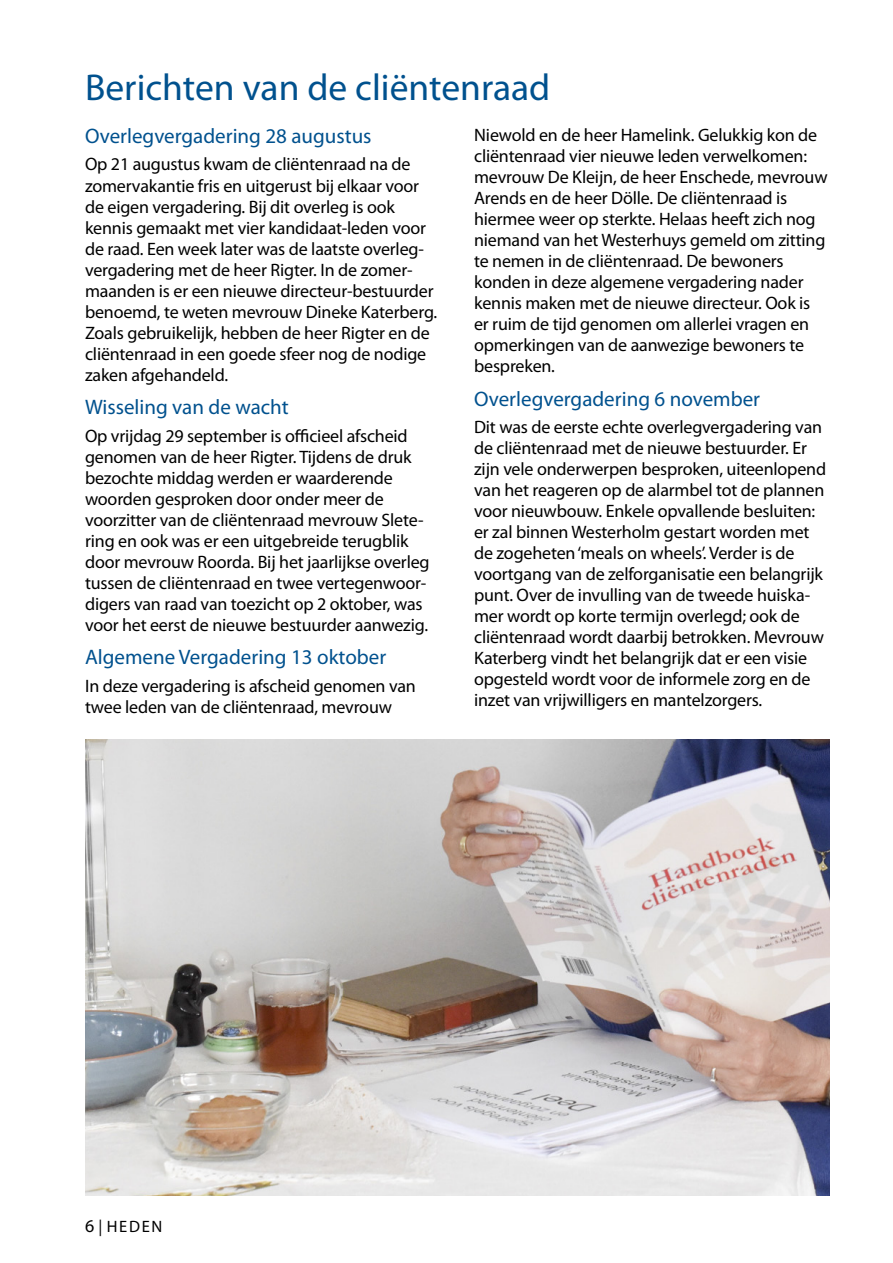
<style>
.page{position:relative;width:893px;height:1263px;background:#fff}
.page>*{position:absolute;margin:0;border:0;box-sizing:border-box;transform-origin:0 0}
.t1{font:37.5px "Myriad Pro";color:#00518e}
.t2{font:21px "Myriad Pro";color:#00518e}
.t3{font:18px/21px "Myriad Pro";letter-spacing:-.01em;color:#000}
.t4{font:16.5px "Myriad Pro";letter-spacing:.1em;color:#000}
.s1{font-size:18px}
</style>
<div class="page">
<img style="left:85px;top:740px;width:744px;height:455px">
<h1 class="t1" style="left:85px;top:65px;width:467px">Berichten van de cliëntenraad</h1>
<p class="t3" style="left:474px;top:124px;width:355px">Niewold en de heer Hamelink. Gelukkig kon de cliëntenraad vier nieuwe leden verwelkomen: mevrouw De Kleijn, de heer Enschede, mevrouw Arends en de heer Dölle. De cliëntenraad is hiermee weer op sterkte. Helaas heeft zich nog niemand van het Westerhuys gemeld om zitting te nemen in de cliëntenraad. De bewoners konden in deze algemene vergadering nader kennis maken met de nieuwe directeur. Ook is er ruim de tijd genomen om allerlei vragen en opmerkingen van de aanwezige bewoners te bespreken.</p>
<p class="t2" style="left:474px;top:386px;width:287px">Overlegvergadering 6 november</p>
<p class="t3" style="left:474px;top:416px;width:353px">Dit was de eerste echte overlegvergadering van de cliëntenraad met de nieuwe bestuurder. Er zijn vele onderwerpen besproken, uiteenlopend van het reageren op de alarmbel tot de plannen voor nieuwbouw. Enkele opvallende besluiten: er zal binnen Westerholm gestart worden met de zogeheten ‘meals on wheels’. Verder is de voortgang van de zelforganisatie een belangrijk punt. Over de invulling van de tweede huiska&shy;mer wordt op korte termijn overlegd; ook de cliëntenraad wordt daarbij betrokken. Mevrouw Katerberg vindt het belangrijk dat er een visie opgesteld wordt voor de informele zorg en de inzet van vrijwilligers en mantelzorgers.</p>
<p class="t2" style="left:85px;top:123px;width:288px">Overlegvergadering 28 augustus</p>
<p class="t3" style="left:85px;top:154px;width:354px">Op 21 augustus kwam de cliëntenraad na de zomervakantie fris en uitgerust bij elkaar voor de eigen vergadering. Bij dit overleg is ook kennis gemaakt met vier kandidaat-leden voor de raad. Een week later was de laatste overleg&shy;vergadering met de heer Rigter. In de zomer&shy;maanden is er een nieuwe directeur-bestuurder benoemd, te weten mevrouw Dineke Katerberg.<br>Zoals gebruikelijk, hebben de heer Rigter en de cliëntenraad in een goede sfeer nog de nodige zaken afgehandeld.</p>
<p class="t2" style="left:85px;top:394px;width:205px">Wisseling van de wacht</p>
<p class="t3" style="left:85px;top:425px;width:346px">Op vrijdag 29 september is officieel afscheid genomen van de heer Rigter. Tijdens de druk bezochte middag werden er waarderende woorden gesproken door onder meer de voorzitter van de cliëntenraad mevrouw Slete&shy;ring en ook was er een uitgebreide terugblik door mevrouw Roorda. Bij het jaarlijkse overleg tussen de cliëntenraad en twee vertegenwoor&shy;digers van raad van toezicht op 2 oktober, was voor het eerst de nieuwe bestuurder aanwezig.</p>
<p class="t2" style="left:85px;top:644px;width:303px">Algemene Vergadering 13 oktober</p>
<p class="t3" style="left:85px;top:675px;width:332px">In deze vergadering is afscheid genomen van twee leden van de cliëntenraad, mevrouw</p>
<p class="t4" style="left:85px;top:1216px;width:79px"><span class="s1">6</span> | HEDEN</p>
</div>
